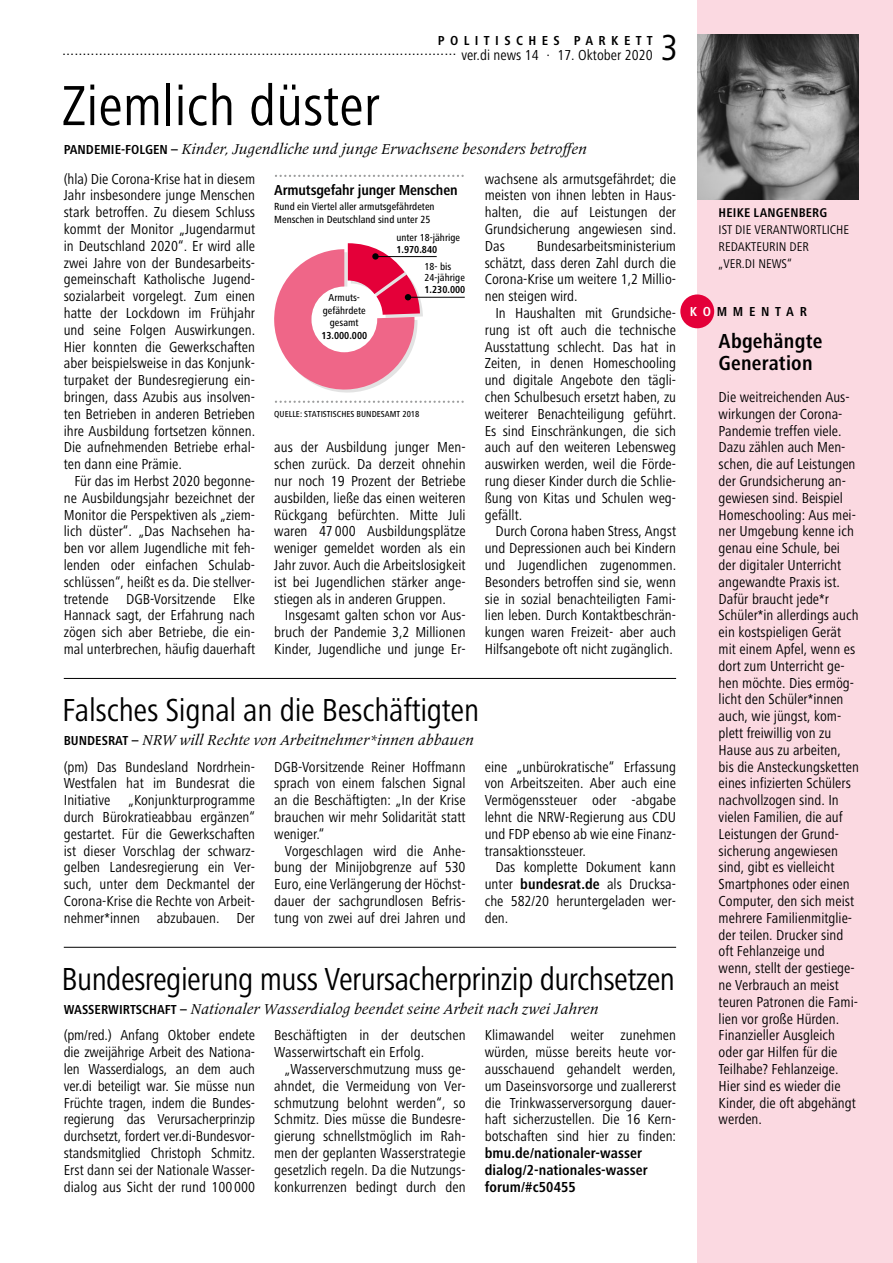
<style>
.page{position:relative;width:893px;height:1263px;background:#fff}
.page>*{position:absolute;margin:0;border:0;box-sizing:border-box;transform-origin:0 0}
.t1{font:58.5px "Frutiger OTF Regular Cn";color:#000}
.t2{font:37.5px "Frutiger OTF Regular Cn";color:#000}
.t3{font:33px "Frutiger OTF Regular Cn";letter-spacing:-.02em;color:#000}
.t4{font:21px/22.5px "Frutiger OTF Bold Cn";letter-spacing:.01em;color:#000}
.t5{font:15px/16.8px "Frutiger OTF Regular Cn";color:#000;text-align:justify}
.t6{font:italic 15px "Frutiger Serif LT Pro";color:#000}
.t7{font:15px "Frutiger OTF Regular";color:#000}
.t8{font:15px/16.8px "Frutiger OTF Bold Cn";letter-spacing:.005em;color:#000}
.t9{font:700 condensed 15px "Frutiger Next LT";letter-spacing:-.01em;color:#000}
.t10{font:13.5px "Frutiger OTF Bold Cn";letter-spacing:.4em;color:#000}
.t11{font:13.5px "Frutiger OTF Bold Cn";letter-spacing:.42em;color:#000}
.t12{font:13.2px/16.8px "Frutiger OTF Regular Cn";color:#000}
.t13{font:13.2px "Frutiger OTF Bold Cn";letter-spacing:.015em;color:#000}
.t14{font:500 condensed 10.65px/12.6px "Frutiger Next LT";color:#000}
.t15{font:500 condensed 10.5px/12.6px "Frutiger Next LT";color:#000}
.t16{font:700 condensed 10.5px "Frutiger Next LT";color:#000}
.t17{font:500 condensed 9px "Frutiger Next LT";color:#000}
.s1{font-family:"Frutiger OTF Regular Cn"}
.s2{font-family:"Frutiger OTF Bold Cn";font-style:normal;font-size:13.5px}
.s3{font-family:"Frutiger OTF Bold Cn"}
.s4{color:#fff}
</style>
<div class="page">
<div style="left:697px;top:0;width:196px;height:1263px;background:#fbd9e1"></div>
<hr style="left:64px;top:947px;width:612px;height:1px;background:#000">
<hr style="left:64px;top:678px;width:612px;height:1px;background:#000">
<div style="left:680px;top:294px;width:34px;height:34px;background:#e40039;border-radius:50%"></div>
<img style="left:697px;top:35px;width:162px;height:165px">
<svg style="left:276px;top:175px;width:188px;height:2px"></svg>
<svg style="left:276px;top:401px;width:188px;height:2px"></svg>
<svg style="left:274px;top:243px;width:149px;height:150px"></svg>
<svg style="left:372px;top:253px;width:7px;height:7px"></svg>
<hr style="left:378px;top:256px;width:59px;height:1px;background:#000">
<hr style="left:406px;top:297px;width:59px;height:1px;background:#000">
<p class="t10" style="left:438px;top:33px;width:216px">POLITISCHES PARKETT</p>
<p class="t7" style="left:62px;top:42px;width:592px">................................................................................................. <span class="s1">ver.di news 14 · 17. Oktober 2020</span></p>
<h2 class="t2" style="left:661px;top:27px;width:19px">3</h2>
<h1 class="t1" style="left:62px;top:73px;width:320px">Ziemlich düster</h1>
<p class="t6" style="left:64px;top:140px;width:525px"><span class="s2">PANDEMIE-FOLGEN –</span> Kinder, Jugendliche und junge Erwachsene besonders betroffen</p>
<p class="t5" style="left:64px;top:170px;width:193px">(hla) Die Corona-Krise hat in diesem Jahr insbesondere junge Menschen stark betroffen. Zu diesem Schluss kommt der Monitor „Jugendarmut in Deutschland 2020“. Er wird alle zwei Jahre von der Bundesarbeits&shy;gemeinschaft Katholische Jugend&shy;sozialarbeit vorgelegt. Zum einen hatte der Lockdown im Frühjahr und seine Folgen Auswirkungen.<br>Hier konnten die Gewerkschaften aber beispielsweise in das Konjunk&shy;turpaket der Bundesregierung ein&shy;bringen, dass Azubis aus insolven&shy;ten Betrieben in anderen Betrieben ihre Ausbildung fortsetzen können.<br>Die aufnehmenden Betriebe erhal&shy;ten dann eine Prämie.</p>
<p class="t5" style="left:64px;top:473px;width:193px;text-indent:11px">Für das im Herbst 2020 begonne&shy;ne Ausbildungsjahr bezeichnet der Monitor die Perspektiven als „ziem&shy;lich düster“. „Das Nachsehen ha&shy;ben vor allem Jugendliche mit feh&shy;lenden oder einfachen Schulab&shy;schlüssen“, heißt es da. Die stellver&shy;tretende DGB-Vorsitzende Elke Hannack sagt, der Erfahrung nach zögen sich aber Betriebe, die ein&shy;mal unterbrechen, häufig dauerhaft</p>
<p class="t5" style="left:485px;top:170px;width:193px">wachsene als armutsgefährdet; die meisten von ihnen lebten in Haus&shy;halten, die auf Leistungen der Grundsicherung angewiesen sind.<br>Das</p>
<p class="t9" style="left:274px;top:182px;width:185px">Armutsgefahr junger Menschen</p>
<p class="t14" style="left:274px;top:201px;width:162px">Rund ein Viertel aller armutsgefährdeten<br>Menschen in Deutschland sind unter 25</p>
<p class="t15" style="left:396px;top:231px;width:65px">unter 18-jährige</p>
<p class="t16" style="left:396px;top:244px;width:42px">1.970.840</p>
<p class="t15" style="left:424px;top:261px;width:42px;line-height:10.5px">18- bis<br>24-jährige</p>
<p class="t16" style="left:424px;top:284px;width:42px">1.230.000</p>
<p class="t5" style="left:485px;top:237px;width:193px;text-indent:52px">Bundesarbeitsministerium schätzt, dass deren Zahl durch die Corona-Krise um weitere 1,2 Millio&shy;nen steigen wird.</p>
<p class="t5" style="left:485px;top:305px;width:193px;text-indent:11px">In Haushalten mit Grundsiche&shy;rung ist oft auch die technische Ausstattung schlecht. Das hat in Zeiten, in denen Homeschooling und digitale Angebote den tägli&shy;chen Schulbesuch ersetzt haben, zu weiterer Benachteiligung geführt.<br>Es sind Einschränkungen, die sich auch auf den weiteren Lebensweg auswirken werden, weil die Förde&shy;rung dieser Kinder durch die Schlie&shy;ßung von Kitas und Schulen weg&shy;gefällt.</p>
<p class="t5" style="left:485px;top:523px;width:193px;text-indent:11px">Durch Corona haben Stress, Angst und Depressionen auch bei Kindern und Jugendlichen zugenommen.<br>Besonders betroffen sind sie, wenn sie in sozial benachteiligten Fami&shy;lien leben. Durch Kontaktbeschrän&shy;kungen waren Freizeit- aber auch Hilfsangebote oft nicht zugänglich.</p>
<p class="t15" style="left:323px;top:291px;width:44px;text-align:center">Armuts&shy;gefährdete gesamt</p>
<p class="t16" style="left:321px;top:330px;width:47px">13.000.000</p>
<p class="t17" style="left:274px;top:409px;width:147px">QUELLE: STATISTISCHES BUNDESAMT 2018</p>
<p class="t5" style="left:274px;top:439px;width:193px">aus der Ausbildung junger Men&shy;schen zurück. Da derzeit ohnehin nur noch 19 Prozent der Betriebe ausbilden, ließe das einen weiteren Rückgang befürchten. Mitte Juli waren 47 000 Ausbildungsplätze weniger gemeldet worden als ein Jahr zuvor. Auch die Arbeitslosigkeit ist bei Jugendlichen stärker ange&shy;stiegen als in anderen Gruppen.</p>
<p class="t5" style="left:274px;top:607px;width:193px;text-indent:11px">Insgesamt galten schon vor Aus&shy;bruch der Pandemie 3,2 Millionen Kinder, Jugendliche und junge Er-</p>
<h3 class="t3" style="left:62px;top:692px;width:418px">Falsches Signal an die Beschäftigten</h3>
<p class="t6" style="left:64px;top:731px;width:411px"><span class="s2">BUNDESRAT –</span> NRW will Rechte von Arbeitnehmer*innen abbauen</p>
<p class="t5" style="left:64px;top:758px;width:193px">(pm) Das Bundesland Nordrhein-Westfalen hat im Bundesrat die Initiative „Konjunkturprogramme durch Bürokratieabbau ergänzen“ gestartet. Für die Gewerkschaften ist dieser Vorschlag der schwarz&shy;gelben Landesregierung ein Ver&shy;such, unter dem Deckmantel der Corona-Krise die Rechte von Arbeit&shy;nehmer*innen abzubauen. Der</p>
<p class="t5" style="left:274px;top:758px;width:193px">DGB-Vorsitzende Reiner Hoffmann sprach von einem falschen Signal an die Beschäftigten: „In der Krise brauchen wir mehr Solidarität statt weniger.“</p>
<p class="t5" style="left:485px;top:758px;width:193px">eine „unbürokratische“ Erfassung von Arbeitszeiten. Aber auch eine Vermögenssteuer oder -abgabe lehnt die NRW-Regierung aus CDU und FDP ebenso ab wie eine Finanz&shy;transaktionssteuer.</p>
<p class="t5" style="left:485px;top:859px;width:193px;text-indent:11px">Das komplette Dokument kann unter <span class="s3">bundesrat.de</span> als Drucksa&shy;che 582/20 heruntergeladen wer&shy;den.</p>
<p class="t5" style="left:274px;top:842px;width:193px;text-indent:11px">Vorgeschlagen wird die Anhe&shy;bung der Minijobgrenze auf 530<br>Euro, eine Verlängerung der Höchst&shy;dauer der sachgrundlosen Befris&shy;tung von zwei auf drei Jahren und</p>
<h3 class="t3" style="left:62px;top:961px;width:615px">Bundesregierung muss Verursacherprinzip durchsetzen</h3>
<p class="t6" style="left:64px;top:1000px;width:536px"><span class="s2">WASSERWIRTSCHAFT –</span> Nationaler Wasserdialog beendet seine Arbeit nach zwei Jahren</p>
<p class="t5" style="left:64px;top:1027px;width:193px">(pm/red.) Anfang Oktober endete die zweijährige Arbeit des Nationa&shy;len Wasserdialogs, an dem auch ver.di beteiligt war. Sie müsse nun Früchte tragen, indem die Bundes&shy;regierung das Verursacherprinzip durchsetzt, fordert ver.di-Bundesvor&shy;standsmitglied Christoph Schmitz.<br>Erst dann sei der Nationale Wasser&shy;dialog aus Sicht der rund 100 000</p>
<p class="t5" style="left:274px;top:1027px;width:193px">Beschäftigten in der deutschen<br>Wasserwirtschaft ein Erfolg.</p>
<p class="t5" style="left:485px;top:1027px;width:193px">Klimawandel weiter zunehmen würden, müsse bereits heute vor&shy;ausschauend gehandelt werden, um Daseinsvorsorge und zuallererst die Trinkwasserversorgung dauer&shy;haft sicherzustellen. Die 16 Kern&shy;botschaften sind hier zu finden:</p>
<p class="t8" style="left:485px;top:1145px;width:164px">bmu.de/nationaler-wasser dialog/2-nationales-wasser forum/#c50455</p>
<p class="t5" style="left:274px;top:1061px;width:193px;text-indent:11px">„Wasserverschmutzung muss ge&shy;ahndet, die Vermeidung von Ver&shy;schmutzung belohnt werden“, so Schmitz. Dies müsse die Bundesre&shy;gierung schnellstmöglich im Rah&shy;men der geplanten Wasserstrategie gesetzlich regeln. Da die Nutzungs&shy;konkurrenzen bedingt durch den</p>
<p class="t13" style="left:719px;top:205px;width:110px">HEIKE LANGENBERG</p>
<p class="t12" style="left:719px;top:221px;width:132px">IST DIE VERANTWORTLICHE<br>REDAKTEURIN DER<br>„VER.DI NEWS“</p>
<p class="t11" style="left:690px;top:304px;width:119px"><span class="s4">KO</span>MMENTAR</p>
<h3 class="t4" style="left:719px;top:329px;width:105px">Abgehängte<br>Generation</h3>
<p class="t5" style="left:719px;top:389px;width:142px;text-align:left">Die weitreichenden Aus&shy;wirkungen der Corona-<br>Pandemie treffen viele.<br>Dazu zählen auch Men&shy;schen, die auf Leistungen der Grundsicherung an&shy;gewiesen sind. Beispiel<br>Homeschooling: Aus mei&shy;ner Umgebung kenne ich genau eine Schule, bei der digitaler Unterricht angewandte Praxis ist.<br>Dafür braucht jede*r<br>Schüler*in allerdings auch ein kostspieligen Gerät mit einem Apfel, wenn es dort zum Unterricht ge&shy;hen möchte. Dies ermög&shy;licht den Schüler*innen auch, wie jüngst, kom&shy;plett freiwillig von zu<br>Hause aus zu arbeiten, bis die Ansteckungsketten eines infizierten Schülers nachvollzogen sind. In vielen Familien, die auf<br>Leistungen der Grund&shy;sicherung angewiesen sind, gibt es vielleicht<br>Smartphones oder einen<br>Computer, den sich meist mehrere Familienmitglie&shy;der teilen. Drucker sind oft Fehlanzeige und wenn, stellt der gestiege&shy;ne Verbrauch an meist teuren Patronen die Fami&shy;lien vor große Hürden.<br>Finanzieller Ausgleich oder gar Hilfen für die<br>Teilhabe? Fehlanzeige.<br>Hier sind es wieder die<br>Kinder, die oft abgehängt werden.</p>
</div>
